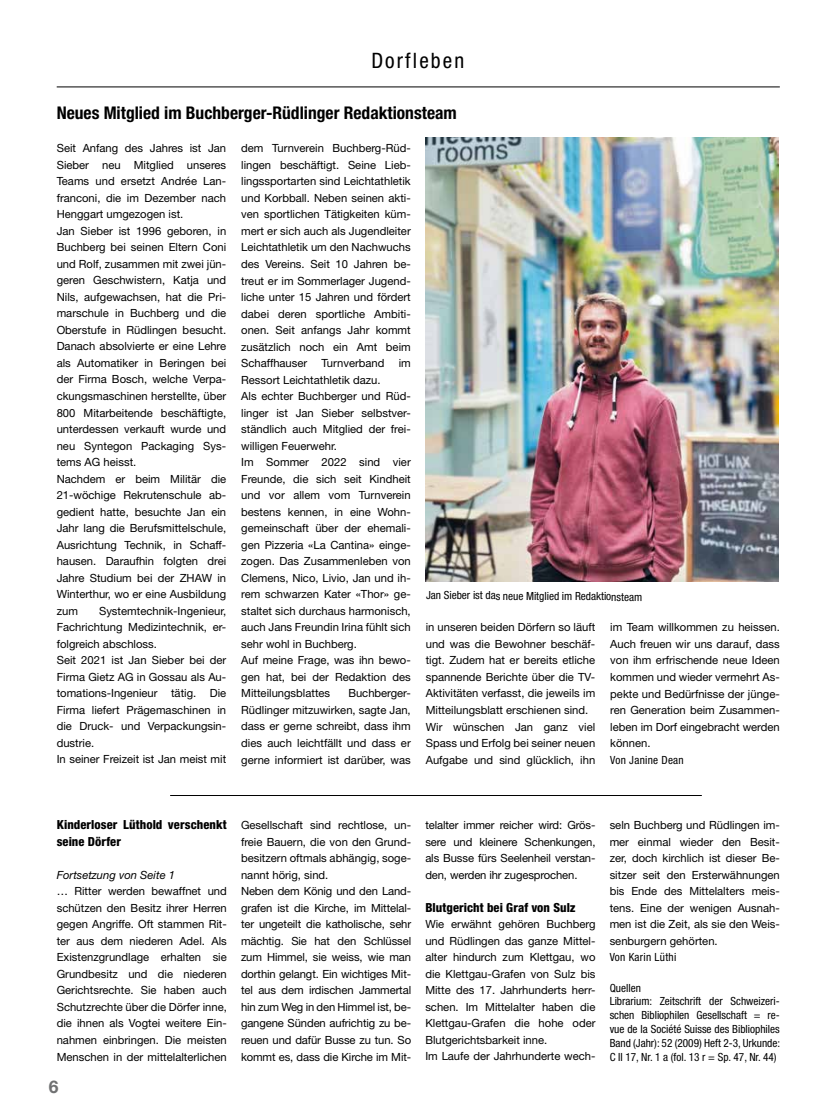
<style>
.page{position:relative;width:833px;height:1117px;background:#fff}
.page>*{position:absolute;margin:0;border:0;box-sizing:border-box;transform-origin:0 0}
.t1{font:condensed 21.25px "Helvetica Neue LT Pro";letter-spacing:.1em;color:#000}
.t2{font:700 condensed 17.5px "Helvetica Neue LT Pro";color:#000}
.t3{font:700 17.5px "Helvetica Neue LT Pro";color:#707172}
.t4{font:800 condensed 12.5px/16.5px "Helvetica Neue LT Pro";letter-spacing:.005em;color:#000}
.t5{font:11.25px/16.5px "Helvetica Neue LT Pro";color:#000}
.t6{font:condensed 11.25px/13.8px "Helvetica Neue LT Pro";color:#000}
.t7{font:condensed 11.25px "Helvetica Neue LT Pro";letter-spacing:.025em;color:#000}
.t8{font:italic 11.25px "Helvetica Neue LT Pro";color:#000}
</style>
<div class="page">
<hr style="left:57px;top:87px;width:723px;height:1px;background:#000">
<img style="left:425px;top:137px;width:354px;height:444px">
<hr style="left:170px;top:795px;width:532px;height:1px;background:#000">
<h1 class="t1" style="left:371px;top:48px;width:94px">Dorfleben</h1>
<h2 class="t2" style="left:57px;top:102px;width:401px">Neues Mitglied im Buchberger-Rüdlinger Redaktionsteam</h2>
<p class="t5" style="left:57px;top:140px;width:171px">Seit Anfang des Jahres ist Jan<br>Sieber neu Mitglied unseres<br>Teams und ersetzt Andrée Lan&shy;franconi, die im Dezember nach<br>Henggart umgezogen ist.<br>Jan Sieber ist 1996 geboren, in<br>Buchberg bei seinen Eltern Coni und Rolf, zusammen mit zwei jün&shy;geren Geschwistern, Katja und<br>Nils, aufgewachsen, hat die Pri&shy;marschule in Buchberg und die<br>Oberstufe in Rüdlingen besucht.<br>Danach absolvierte er eine Lehre als Automatiker in Beringen bei der Firma Bosch, welche Verpa&shy;ckungsmaschinen herstellte, über<br>800 Mitarbeitende beschäftigte, unterdessen verkauft wurde und neu Syntegon Packaging Sys&shy;tems AG heisst.<br>Nachdem er beim Militär die<br>21-wöchige Rekrutenschule ab&shy;gedient hatte, besuchte Jan ein<br>Jahr lang die Berufsmittelschule,<br>Ausrichtung Technik, in Schaff&shy;hausen. Daraufhin folgten drei<br>Jahre Studium bei der ZHAW in<br>Winterthur, wo er eine Ausbildung zum</p>
<p class="t5" style="left:241px;top:140px;width:171px;text-align:justify">dem Turnverein Buchberg-Rüd&shy;lingen beschäftigt. Seine Lieb&shy;lingssportarten sind Leichtathletik und Korbball. Neben seinen akti&shy;ven sportlichen Tätigkeiten küm&shy;mert er sich auch als Jugendleiter Leichtathletik um den Nachwuchs des Vereins. Seit 10 Jahren be&shy;treut er im Sommerlager Jugend&shy;liche unter 15 Jahren und fördert dabei deren sportliche Ambiti&shy;onen. Seit anfangs Jahr kommt zusätzlich noch ein Amt beim Schaffhauser</p>
<p class="t5" style="left:321px;top:354px;width:64px">Turnverband</p>
<p class="t5" style="left:399px;top:354px;width:14px">im</p>
<p class="t5" style="left:241px;top:371px;width:171px">Ressort Leichtathletik dazu.<br>Als echter Buchberger und Rüd&shy;linger ist Jan Sieber selbstver&shy;ständlich auch Mitglied der frei&shy;willigen Feuerwehr.<br>Im Sommer 2022 sind vier<br>Freunde, die sich seit Kindheit und vor allem vom Turnverein bestens kennen, in eine Wohn&shy;gemeinschaft über der ehemali&shy;gen Pizzeria «La Cantina» einge&shy;zogen. Das Zusammenleben von<br>Clemens, Nico, Livio, Jan und ih&shy;rem schwarzen Kater «Thor» ge&shy;staltet sich durchaus harmonisch, auch Jans Freundin Irina fühlt sich sehr wohl in Buchberg.<br>Auf meine Frage, was ihn bewo&shy;gen hat, bei der Redaktion des<br>Mitteilungsblattes</p>
<p class="t6" style="left:426px;top:588px;width:218px">Jan Sieber ist das neue Mitglied im Redaktionsteam</p>
<p class="t5" style="left:57px;top:602px;width:171px;text-indent:42px">Systemtechnik-Ingenieur,<br>Fachrichtung Medizintechnik, er&shy;folgreich abschloss.<br>Seit 2021 ist Jan Sieber bei der<br>Firma Gietz AG in Gossau als Au&shy;tomations-Ingenieur tätig. Die<br>Firma liefert Prägemaschinen in die Druck- und Verpackungsin&shy;dustrie.<br>In seiner Freizeit ist Jan meist mit</p>
<p class="t5" style="left:426px;top:618px;width:171px">in unseren beiden Dörfern so läuft und was die Bewohner beschäf&shy;tigt. Zudem hat er bereits etliche spannende Berichte über die TV-<br>Aktivitäten verfasst, die jeweils im<br>Mitteilungsblatt erschienen sind.<br>Wir wünschen Jan ganz viel<br>Spass und Erfolg bei seiner neuen<br>Aufgabe und sind glücklich, ihn</p>
<p class="t5" style="left:610px;top:618px;width:171px;text-align:justify">im Team willkommen zu heissen.<br>Auch freuen wir uns darauf, dass von ihm erfrischende neue Ideen kommen und wieder vermehrt As&shy;pekte und Bedürfnisse der jünge&shy;ren Generation beim Zusammen&shy;leben im Dorf eingebracht werden können.</p>
<p class="t5" style="left:241px;top:684px;width:171px;text-align:justify;text-indent:107px">Buchberger-Rüdlinger mitzuwirken, sagte Jan, dass er gerne schreibt, dass ihm dies auch leichtfällt und dass er gerne informiert ist darüber, was</p>
<p class="t7" style="left:610px;top:752px;width:75px">Von Janine Dean</p>
<p class="t4" style="left:57px;top:816px;width:172px">Kinderloser Lüthold verschenkt seine Dörfer</p>
<p class="t8" style="left:57px;top:867px;width:120px">Fortsetzung von Seite 1</p>
<p class="t5" style="left:57px;top:882px;width:172px;text-align:justify">… Ritter werden bewaffnet und schützen den Besitz ihrer Herren gegen Angriffe. Oft stammen Rit&shy;ter aus dem niederen Adel. Als Existenzgrundlage erhalten sie Grundbesitz und die niederen Gerichtsrechte. Sie haben auch Schutzrechte über die Dörfer inne, die ihnen als Vogtei weitere Ein&shy;nahmen einbringen. Die meisten Menschen in der mittelalterlichen</p>
<h2 class="t3" style="left:49px;top:1076px;width:11px">6</h2>
<p class="t5" style="left:241px;top:816px;width:172px">Gesellschaft sind rechtlose, un&shy;freie Bauern, die von den Grund&shy;besitzern oftmals abhängig, soge&shy;nannt hörig, sind.<br>Neben dem König und den Land&shy;grafen ist die Kirche, im Mittelal&shy;ter ungeteilt die katholische, sehr mächtig. Sie hat den Schlüssel zum Himmel, sie weiss, wie man dorthin gelangt. Ein wichtiges Mit&shy;tel aus dem irdischen Jammertal hin zum Weg in den Himmel ist, be&shy;gangene Sünden aufrichtig zu be&shy;reuen und dafür Busse zu tun. So kommt es, dass die Kirche im Mit-</p>
<p class="t5" style="left:425px;top:816px;width:172px;text-align:justify">telalter immer reicher wird: Grös&shy;sere und kleinere Schenkungen, als Busse fürs Seelenheil verstan&shy;den, werden ihr zugesprochen.</p>
<p class="t4" style="left:425px;top:898px;width:152px">Blutgericht bei Graf von Sulz</p>
<p class="t5" style="left:425px;top:915px;width:172px">Wie erwähnt gehören Buchberg und Rüdlingen das ganze Mittel&shy;alter hindurch zum Klettgau, wo die Klettgau-Grafen von Sulz bis<br>Mitte des 17. Jahrhunderts herr&shy;schen. Im Mittelalter haben die<br>Klettgau-Grafen die hohe oder<br>Blutgerichtsbarkeit inne.<br>Im Laufe der Jahrhunderte wech-</p>
<p class="t5" style="left:609px;top:816px;width:172px;text-align:justify">seln Buchberg und Rüdlingen im&shy;mer einmal wieder den Besit&shy;zer, doch kirchlich ist dieser Be&shy;sitzer seit den Ersterwähnungen bis Ende des Mittelalters meis&shy;tens. Eine der wenigen Ausnah&shy;men ist die Zeit, als sie den Weis&shy;senburgern gehörten.</p>
<p class="t7" style="left:609px;top:950px;width:68px">Von Karin Lüthi</p>
<p class="t6" style="left:609px;top:980px;width:172px">Quellen<br>Librarium: Zeitschrift der Schweizeri&shy;schen Bibliophilen Gesellschaft = re&shy;vue de la Société Suisse des Bibliophiles Band (Jahr): 52 (2009) Heft 2-3, Urkunde:<br>C II 17, Nr. 1 a (fol. 13 r = Sp. 47, Nr. 44)</p>
</div>
